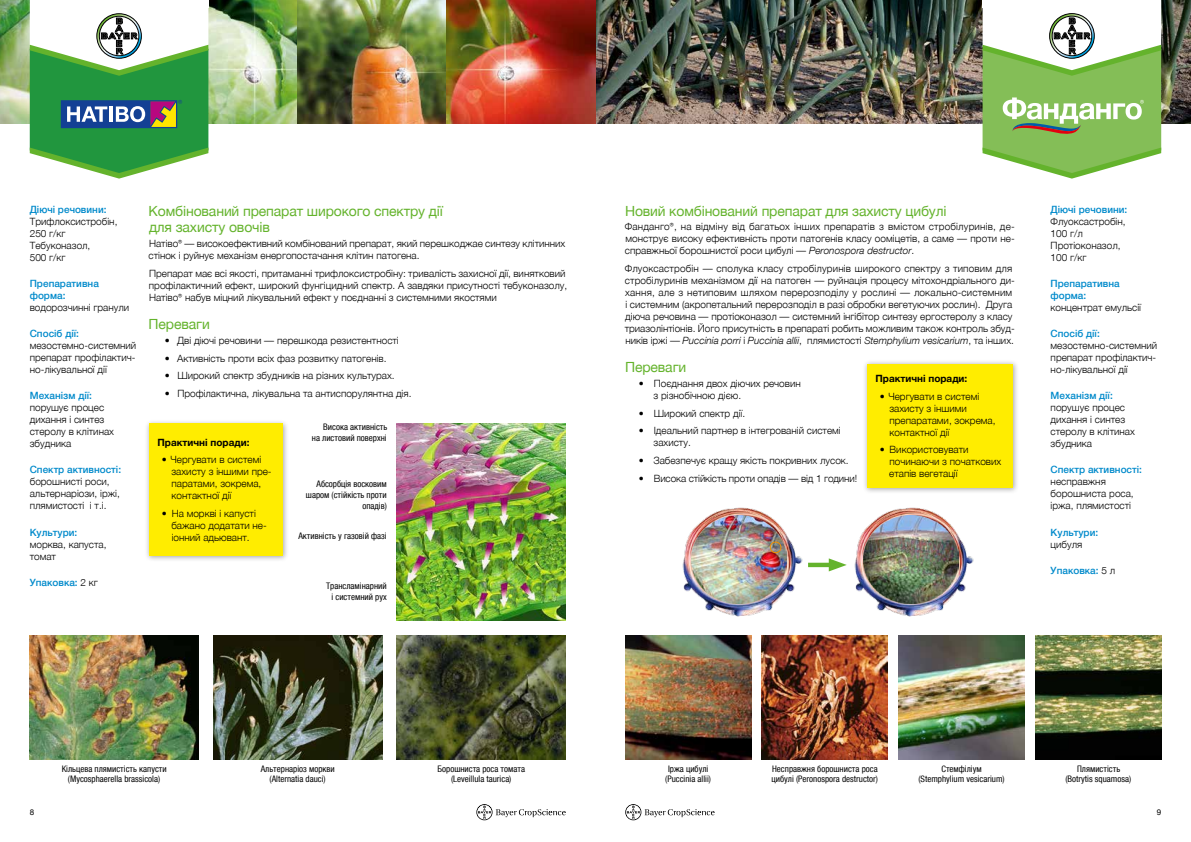
<style>
.page{position:relative;width:1191px;height:842px;background:#fff}
.page>*{position:absolute;margin:0;border:0;box-sizing:border-box;transform-origin:0 0}
.t1{font:14px/16.8px "Helvetica Neue LTCYR";letter-spacing:-.01em;color:#64b32c}
.t2{font:300 10px/12px "Helvetica Neue LTCYR";color:#000}
.t3{font:500 10px/12px "Helvetica Neue LTCYR";color:#008acb}
.t4{font:700 10px "Helvetica Neue LTCYR";color:#000}
.t5{font:condensed 9px/10.8px "Helvetica Neue LTCYR";color:#000;text-align:center}
.t6{font:8px "Helvetica Neue LTCYR";color:#000}
.s1{font-weight:300;color:#000}
.s2{font-style:italic}
</style>
<div class="page">
<svg style="left:476px;top:804px;width:90px;height:16px"></svg>
<svg style="left:625px;top:804px;width:89px;height:16px"></svg>
<img style="left:208px;top:0;width:983px;height:123px">
<img style="left:0;top:0;width:30px;height:123px">
<svg style="left:30px;top:13px;width:178px;height:166px"></svg>
<svg style="left:982px;top:7px;width:179px;height:172px"></svg>
<div style="left:982px;top:0;width:179px;height:7px;background:#fff"></div>
<div style="left:144px;top:419px;width:145px;height:143px;background:#000;opacity:.35"></div>
<div style="left:149px;top:424px;width:133px;height:132px;background:#ffed00"></div>
<img style="left:397px;top:424px;width:169px;height:197px">
<img style="left:30px;top:635px;width:169px;height:124px">
<img style="left:213px;top:635px;width:169px;height:124px">
<img style="left:397px;top:635px;width:169px;height:124px">
<img style="left:854px;top:507px;width:120px;height:110px">
<img style="left:863px;top:515px;width:95px;height:88px">
<hr style="left:808px;top:563px;width:28px;height:4px;background:#64b32c">
<svg style="left:828px;top:558px;width:18px;height:13px"></svg>
<img style="left:682px;top:507px;width:121px;height:110px">
<img style="left:692px;top:515px;width:95px;height:88px">
<div style="left:770px;top:542px;width:11px;height:11px;border:1px solid #f39100;border-radius:50%"></div>
<img style="left:1035px;top:635px;width:126px;height:124px">
<img style="left:625px;top:635px;width:126px;height:124px">
<img style="left:762px;top:635px;width:125px;height:124px">
<img style="left:898px;top:635px;width:126px;height:124px">
<div style="left:862px;top:360px;width:157px;height:135px;background:#000;opacity:.35"></div>
<div style="left:866px;top:364px;width:146px;height:124px;background:#ffed00"></div>
<p class="t3" style="left:30px;top:203px;width:78px">Діючі речовини:</p>
<p class="t2" style="left:30px;top:215px;width:89px">Трифлоксистробін,<br>250 г/кг<br>Тебуконазол,<br>500 г/кг</p>
<p class="t3" style="left:30px;top:277px;width:71px">Препаративна форма:</p>
<p class="t2" style="left:30px;top:301px;width:101px">водорозчинні гранули</p>
<p class="t3" style="left:30px;top:328px;width:51px">Спосіб дії:</p>
<p class="t2" style="left:30px;top:340px;width:108px;text-align:justify">мезостемно-системний препарат профілактич&shy;но-лікувальної дії</p>
<p class="t3" style="left:30px;top:390px;width:64px">Механізм дії:</p>
<p class="t2" style="left:30px;top:402px;width:86px">порушує процес дихання і синтез стеролу в клітинах збудника</p>
<p class="t3" style="left:30px;top:464px;width:93px">Спектр активності:</p>
<p class="t2" style="left:30px;top:476px;width:92px">борошнисті роси, альтернаріози, іржі, плямистості і т.і.</p>
<p class="t3" style="left:30px;top:526px;width:49px">Культури:</p>
<p class="t2" style="left:30px;top:538px;width:78px">морква, капуста, томат</p>
<p class="t3" style="left:30px;top:576px;width:70px">Упаковка: <span class="s1">2 кг</span></p>
<h1 class="t1" style="left:149px;top:202px;width:296px">Комбінований препарат широкого спектру дії для захисту овочів</h1>
<p class="t2" style="left:149px;top:238px;width:418px">Натіво® — високоефективний комбінований препарат, який перешкоджае синтезу клітинних стінок і руйнує механізм енергопостачання клітин патогена.</p>
<p class="t2" style="left:149px;top:267px;width:420px">Препарат має всі якості, притаманні трифлоксистробіну: тривалість захисної дії, винятковий профілактичний ефект, широкий фунгіцидний спектр. А завдяки присутності тебуконазолу,<br>Натіво® набув міцний лікувальний ефект у поєднанні з системними якостями</p>
<h1 class="t1" style="left:149px;top:316px;width:63px">Переваги</h1>
<p class="t2" style="left:165px;top:334px;width:236px">• Дві діючі речовини — перешкода резистентності</p>
<p class="t2" style="left:165px;top:352px;width:223px">• Активність проти всіх фаз розвитку патогенів.</p>
<p class="t2" style="left:165px;top:370px;width:231px">• Широкий спектр збудників на різних культурах.</p>
<p class="t2" style="left:165px;top:387px;width:248px">• Профілактична, лікувальна та антиспорулянтна дія.</p>
<p class="t4" style="left:158px;top:437px;width:93px">Практичні поради:</p>
<p class="t2" style="left:171px;top:454px;width:102px;text-indent:-10px">• Чергувати в системі захисту з іншими пре&shy;паратами, зокрема, контактної дії</p>
<p class="t2" style="left:171px;top:508px;width:97px;text-indent:-10px">• На моркві і капусті бажано додатати не&shy;іонний адьювант.</p>
<p class="t5" style="left:312px;top:422px;width:77px;text-align:right">Висока активність<br>на листовий поверхні</p>
<p class="t5" style="left:306px;top:478px;width:82px;text-align:right">Абсорбція восковим шаром (стійкість проти опадів)</p>
<p class="t5" style="left:298px;top:530px;width:90px">Активність у газовій фазі</p>
<p class="t5" style="left:326px;top:581px;width:62px;text-align:right">Трансламінарний і системний рух</p>
<h1 class="t1" style="left:625px;top:202px;width:323px">Новий комбінований препарат для захисту цибулі</h1>
<p class="t2" style="left:625px;top:221px;width:391px;text-align:justify">Фанданго®, на відміну від багатьох інших препаратів з вмістом стробілуринів, де&shy;монструє високу ефективність проти патогенів класу ооміцетів, а саме — проти не&shy;справжньої борошнистої роси цибулі — <span class="s2">Peronospora destructor</span>.</p>
<p class="t2" style="left:624px;top:263px;width:392px">Флуоксастробін — сполука класу стробілуринів широкого спектру з типовим для стробілуринів механізмом дії на патоген — руйнація процесу мітохондріального ди&shy;хання, але з нетиповим шляхом перерозподілу у рослині — локально-системним і системним (акропетальний перерозподіл в разі обробки вегетуючих рослин). Друга діюча речовина — протіоконазол — системний інгібітор синтезу ергостеролу з класу триазолінтіонів. Його присутність в препараті робить можливим також контроль збуд&shy;ників іржі — <span class="s2">Puccinia porri</span> і <span class="s2">Puccinia allii</span>, плямистості <span class="s2">Stemphylium vesicarium</span>, та інших.</p>
<h1 class="t1" style="left:625px;top:359px;width:63px">Переваги</h1>
<p class="t2" style="left:653px;top:378px;width:149px;text-indent:-15px">• Поєднання двох діючих речовин з різнобічною дією.</p>
<p class="t2" style="left:638px;top:407px;width:108px">• Широкий спектр дії.</p>
<p class="t2" style="left:653px;top:425px;width:189px;text-indent:-15px">• Ідеальний партнер в інтегрованій системі захисту.</p>
<p class="t2" style="left:638px;top:455px;width:211px">• Забезпечує кращу якість покривних лусок.</p>
<p class="t2" style="left:638px;top:472px;width:220px">• Висока стійкість проти опадів — від 1 години!</p>
<p class="t4" style="left:875px;top:373px;width:93px">Практичні поради:</p>
<p class="t2" style="left:889px;top:390px;width:108px;text-indent:-10px">• Чергувати в системі захисту з іншими препаратами, зокрема, контактної дії</p>
<p class="t2" style="left:889px;top:444px;width:114px;text-indent:-9px">• Використовувати починаючи з початкових етапів вегетації</p>
<p class="t3" style="left:1050px;top:203px;width:78px">Діючі речовини:</p>
<p class="t2" style="left:1050px;top:215px;width:76px">Флуоксастробін,<br>100 г/л<br>Протіоконазол,<br>100 г/кг</p>
<p class="t3" style="left:1050px;top:277px;width:71px">Препаративна форма:</p>
<p class="t2" style="left:1050px;top:301px;width:92px">концентрат емульсії</p>
<p class="t3" style="left:1050px;top:328px;width:51px">Спосіб дії:</p>
<p class="t2" style="left:1050px;top:340px;width:108px;text-align:justify">мезостемно-системний препарат профілактич&shy;но-лікувальної дії</p>
<p class="t3" style="left:1050px;top:390px;width:64px">Механізм дії:</p>
<p class="t2" style="left:1050px;top:402px;width:86px">порушує процес дихання і синтез стеролу в клітинах збудника</p>
<p class="t3" style="left:1050px;top:464px;width:93px">Спектр активності:</p>
<p class="t2" style="left:1050px;top:476px;width:85px">несправжня борошниста роса, іржа, плямистості</p>
<p class="t3" style="left:1050px;top:526px;width:49px">Культури:</p>
<p class="t2" style="left:1050px;top:538px;width:33px">цибуля</p>
<p class="t3" style="left:1050px;top:564px;width:66px">Упаковка: <span class="s1">5 л</span></p>
<p class="t5" style="left:62px;top:763px;width:106px">Кільцева плямистість капусти (Mycosphaerella brassicola)</p>
<p class="t5" style="left:261px;top:763px;width:75px">Альтернаріоз моркви (Alternatia dauci)</p>
<p class="t5" style="left:437px;top:763px;width:89px">Борошниста роса томата (Leveillula taurica)</p>
<p class="t5" style="left:665px;top:763px;width:47px">Іржа цибулі (Puccinia allii)</p>
<p class="t5" style="left:771px;top:763px;width:108px;text-align:left">Несправжня борошниста роса цибулі (Peronospora destructor)</p>
<p class="t5" style="left:918px;top:763px;width:88px">Стемфіліум (Stemphylium vesicarium)</p>
<p class="t5" style="left:1065px;top:763px;width:67px">Плямистість (Botrytis squamosa)</p>
<p class="t6" style="left:30px;top:808px;width:6px">8</p>
<p class="t6" style="left:1156px;top:808px;width:6px">9</p>
</div>
